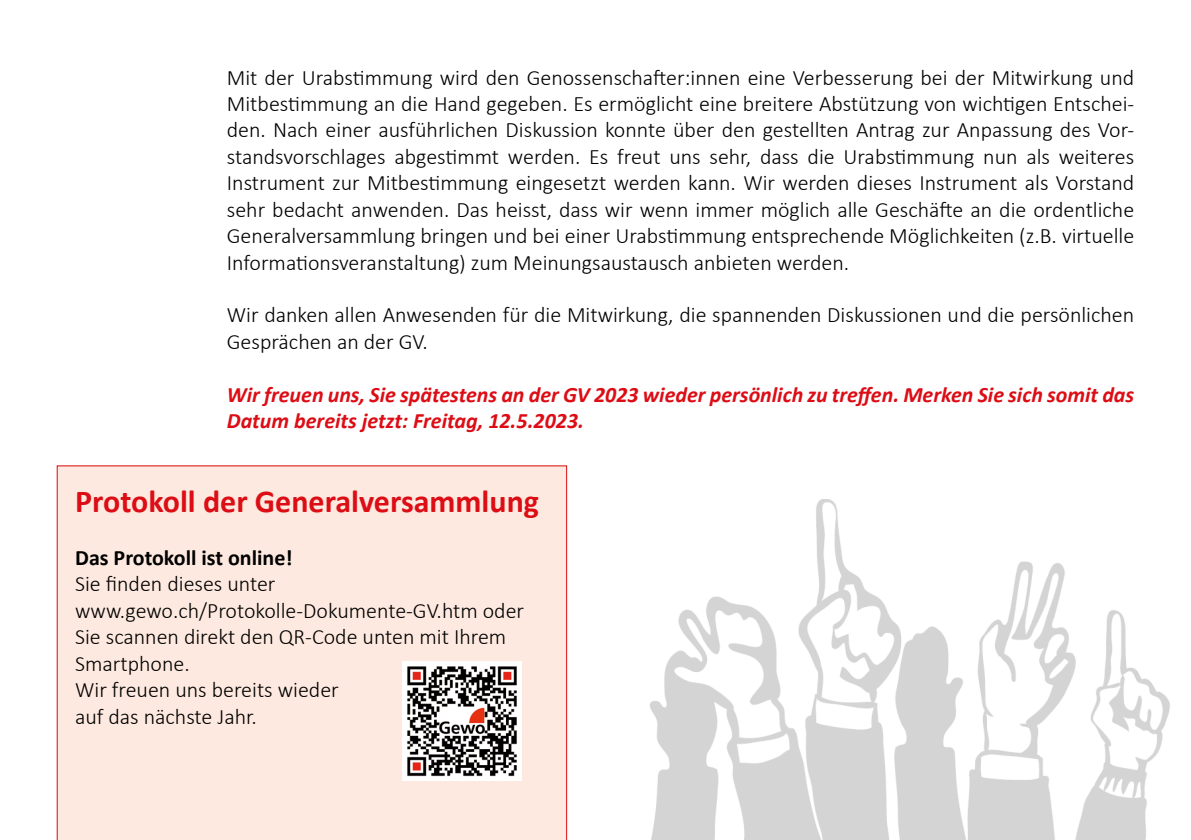
<style>
.page{position:relative;width:1191px;height:840px;background:#fff}
.page>*{position:absolute;margin:0;border:0;box-sizing:border-box;transform-origin:0 0}
.t1{font:700 32px "Calibri";color:#dc0d15}
.t2{font:300 22px/26.4px "Calibri";color:#000}
.t3{font:italic 700 22px/26.4px "Calibri";color:#dc0d15}
.t4{font:700 22px "Calibri";color:#000}
</style>
<div class="page">
<img style="left:650px;top:499px;width:520px;height:340px">
<div style="left:57px;top:465px;width:510px;height:374px;background:#fde9df"></div>
<img style="left:403px;top:661px;width:118px;height:118px">
<p class="t2" style="left:227px;top:63px;width:909px;text-align:justify">Mit der Urabstimmung wird den Genossenschafter:innen eine Verbesserung bei der Mitwirkung und Mitbestimmung an die Hand gegeben. Es ermöglicht eine breitere Abstützung von wichtigen Entschei&shy;den. Nach einer ausführlichen Diskussion konnte über den gestellten Antrag zur Anpassung des Vor&shy;standsvorschlages abgestimmt werden. Es freut uns sehr, dass die Urabstimmung nun als weiteres Instrument zur Mitbestimmung eingesetzt werden kann. Wir werden dieses Instrument als Vorstand sehr bedacht anwenden. Das heisst, dass wir wenn immer möglich alle Geschäfte an die ordentliche Generalversammlung bringen und bei einer Urabstimmung entsprechende Möglichkeiten (z.B. virtuelle Informationsveranstaltung) zum Meinungsaustausch anbieten werden.</p>
<p class="t2" style="left:227px;top:301px;width:909px">Wir danken allen Anwesenden für die Mitwirkung, die spannenden Diskussionen und die persönlichen<br>Gesprächen an der GV.</p>
<p class="t3" style="left:227px;top:381px;width:909px">Wir freuen uns, Sie spätestens an der GV 2023 wieder persönlich zu treffen. Merken Sie sich somit das<br>Datum bereits jetzt: Freitag, 12.5.2023.</p>
<h1 class="t1" style="left:75px;top:480px;width:465px">Protokoll der Generalversammlung</h1>
<p class="t4" style="left:75px;top:543px;width:219px">Das Protokoll ist online!</p>
<p class="t2" style="left:75px;top:569px;width:450px">Sie finden dieses unter www.gewo.ch/Protokolle-Dokumente-GV.htm oder<br>Sie scannen direkt den QR-Code unten mit Ihrem<br>Smartphone.<br>Wir freuen uns bereits wieder<br>auf das nächste Jahr.</p>
</div>
